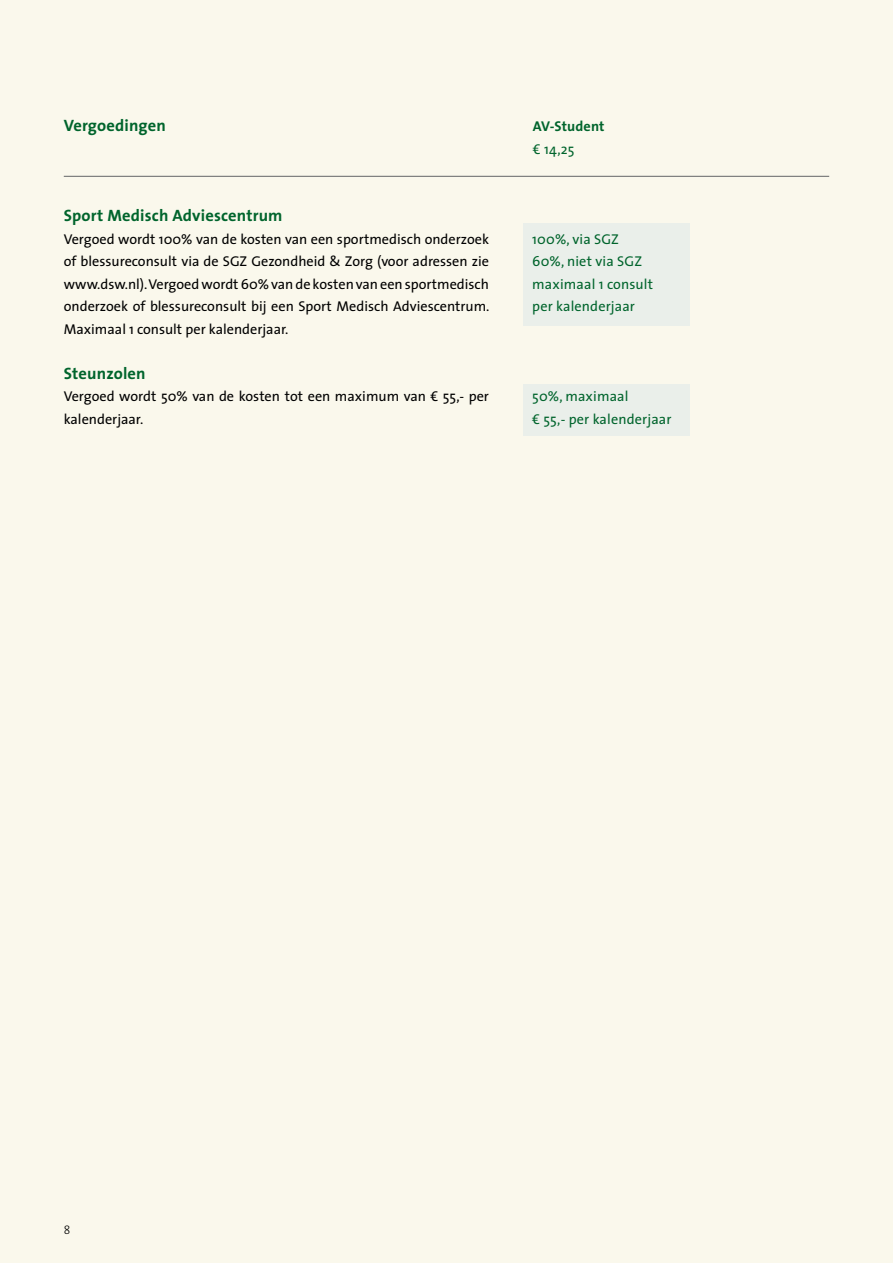
<style>
.page{position:relative;width:893px;height:1263px;background:#faf8ec}
.page>*{position:absolute;margin:0;border:0;box-sizing:border-box;transform-origin:0 0}
.t1{font:700 16.5px "The Sans";letter-spacing:.01em;color:#00642c}
.t2{font:14.25px/22.5px "The Sans";color:#000;text-align:justify}
.t3{font:14.25px/22.5px "The Sans";letter-spacing:.01em;color:#00642c}
.t4{font:700 14.25px "The Sans";letter-spacing:.01em;color:#00642c}
.t5{font:300 12px "The Sans";color:#000}
</style>
<div class="page">
<div style="left:523px;top:223px;width:166px;height:102px;background:#eaefea"></div>
<div style="left:523px;top:384px;width:166px;height:51px;background:#eaefea"></div>
<hr style="left:64px;top:176px;width:765px;height:1px;background:#636466">
<p class="t1" style="left:64px;top:115px;width:104px">Vergoedingen</p>
<p class="t1" style="left:64px;top:205px;width:220px">Sport Medisch Adviescentrum</p>
<p class="t2" style="left:64px;top:228px;width:427px">Vergoed wordt 100% van de kosten van een sportmedisch onderzoek of blessureconsult via de SGZ Gezondheid &amp; Zorg (voor adressen zie www.dsw.nl). Vergoed wordt 60% van de kosten van een sportmedisch onderzoek of blessureconsult bij een Sport Medisch Adviescentrum.<br>Maximaal 1 consult per kalenderjaar.</p>
<p class="t1" style="left:64px;top:363px;width:83px">Steunzolen</p>
<p class="t2" style="left:64px;top:385px;width:427px">Vergoed wordt 50% van de kosten tot een maximum van € 55,- per kalenderjaar.</p>
<p class="t4" style="left:533px;top:117px;width:73px">AV-Student</p>
<p class="t3" style="left:533px;top:138px;width:43px">€ 14,25</p>
<p class="t3" style="left:532px;top:228px;width:122px">100%, via SGZ<br>60%, niet via SGZ maximaal 1 consult per kalenderjaar</p>
<p class="t3" style="left:532px;top:385px;width:141px">50%, maximaal<br>€ 55,- per kalenderjaar</p>
<p class="t5" style="left:64px;top:1222px;width:8px">8</p>
</div>
